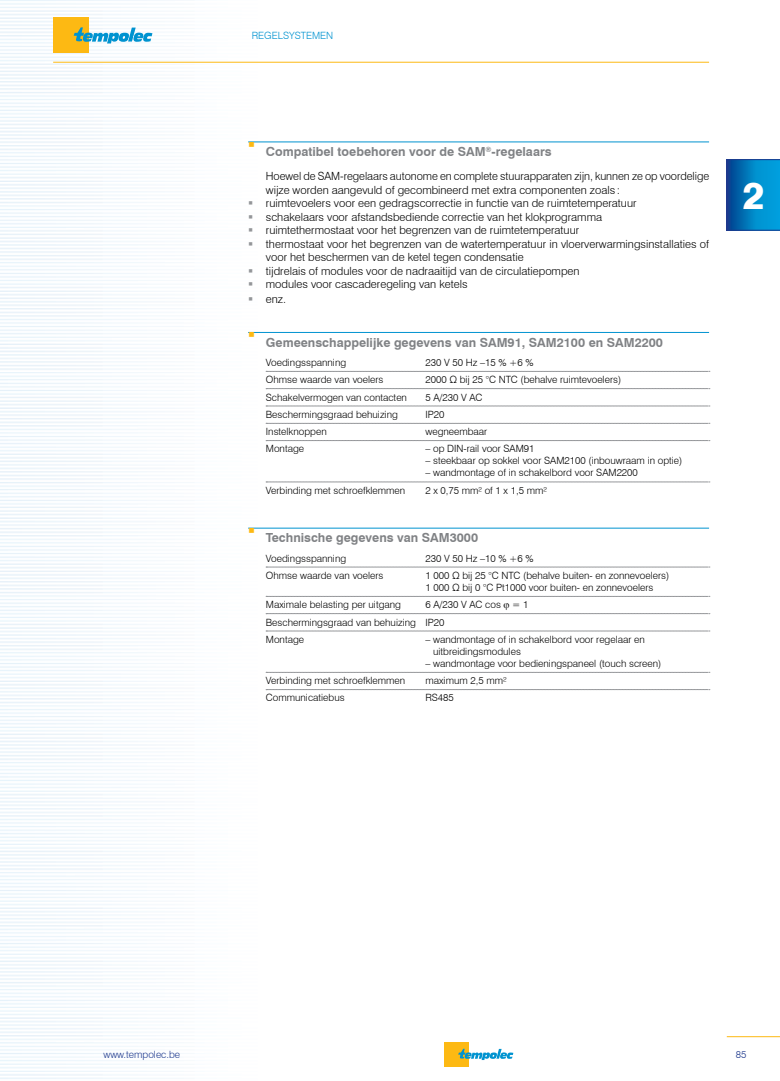
<style>
.page{position:relative;width:780px;height:1081px;background:#fff}
.page>*{position:absolute;margin:0;border:0;box-sizing:border-box;transform-origin:0 0}
.t1{font:800 37.5px "Swiss 721 BT";color:#fff}
.t2{font:700 12.5px "Swiss 721 BT";color:#808285}
.t3{font:300 11.25px/13.5px "Swiss 721 BT";color:#000}
.t4{font:300 10px/12px "Swiss 721 BT";color:#000}
.t5{font:300 10px "Swiss 721 BT";color:#1e398d}
.t6{font:300 10px "Swiss 721 BT";color:#0093d0}
</style>
<div class="page">
<img style="left:0;top:0;width:780px;height:1079px">
<div style="left:53px;top:18px;width:36px;height:35px;background:#fdb913"></div>
<svg style="left:74px;top:27px;width:78px;height:16px"></svg>
<hr style="left:726px;top:1036px;width:54px;height:1px;background:#fdb913">
<hr style="left:53px;top:62px;width:656px;height:1px;background:#fdb913">
<svg style="left:726px;top:159px;width:54px;height:71px;background:#027bbe"></svg>
<div style="left:444px;top:1042px;width:24px;height:25px;background:#fdb913"></div>
<svg style="left:458px;top:1049px;width:55px;height:11px"></svg>
<hr style="left:248px;top:142px;width:461px;height:1px;background:#0093d0">
<hr style="left:248px;top:332px;width:461px;height:1px;background:#0093d0">
<svg style="left:266px;top:371px;width:444px;height:1px"></svg>
<svg style="left:266px;top:388px;width:444px;height:1px"></svg>
<svg style="left:266px;top:406px;width:444px;height:1px"></svg>
<svg style="left:266px;top:423px;width:444px;height:1px"></svg>
<svg style="left:266px;top:440px;width:444px;height:1px"></svg>
<svg style="left:266px;top:482px;width:444px;height:1px"></svg>
<hr style="left:248px;top:528px;width:461px;height:1px;background:#0093d0">
<svg style="left:266px;top:567px;width:444px;height:1px"></svg>
<svg style="left:266px;top:596px;width:444px;height:1px"></svg>
<svg style="left:266px;top:631px;width:444px;height:1px"></svg>
<svg style="left:266px;top:672px;width:444px;height:1px"></svg>
<svg style="left:266px;top:689px;width:444px;height:1px"></svg>
<svg style="left:249px;top:142px;width:5px;height:5px"></svg>
<svg style="left:249px;top:332px;width:5px;height:5px"></svg>
<svg style="left:249px;top:528px;width:5px;height:5px"></svg>
<svg style="left:266px;top:603px;width:444px;height:11px"></svg>
<p class="t6" style="left:252px;top:30px;width:83px">REGELSYSTEMEN</p>
<p class="t2" style="left:266px;top:143px;width:287px">Compatibel toebehoren voor de SAM<sup>®</sup>-regelaars</p>
<p class="t3" style="left:266px;top:170px;width:445px">Hoewel de SAM-regelaars autonome en complete stuurapparaten zijn, kunnen ze op voordelige wijze worden aangevuld of gecombineerd met extra componenten zoals :<br>ruimtevoelers voor een gedragscorrectie in functie van de ruimtetemperatuur<br>schakelaars voor afstandsbediende correctie van het klokprogramma<br>ruimtethermostaat voor het begrenzen van de ruimtetemperatuur<br>thermostaat voor het begrenzen van de watertemperatuur in vloerverwarmingsinstallaties of voor het beschermen van de ketel tegen condensatie<br>tijdrelais of modules voor de nadraaitijd van de circulatiepompen<br>modules voor cascaderegeling van ketels</p>
<p class="t3" style="left:266px;top:293px;width:22px">enz.</p>
<p class="t2" style="left:266px;top:334px;width:398px">Gemeenschappelijke gegevens van SAM91, SAM2100 en SAM2200</p>
<p class="t4" style="left:266px;top:356px;width:82px">Voedingsspanning</p>
<p class="t4" style="left:425px;top:356px;width:110px">230 V 50 Hz –15 % +6 %</p>
<p class="t4" style="left:266px;top:373px;width:119px">Ohmse waarde van voelers</p>
<p class="t4" style="left:425px;top:373px;width:197px">2000 Ω bij 25 °C NTC (behalve ruimtevoelers)</p>
<p class="t4" style="left:266px;top:391px;width:143px">Schakelvermogen van contacten</p>
<p class="t4" style="left:425px;top:391px;width:59px">5 A/230 V AC</p>
<p class="t4" style="left:266px;top:408px;width:133px">Beschermingsgraad behuizing</p>
<p class="t4" style="left:425px;top:408px;width:21px">IP20</p>
<p class="t4" style="left:266px;top:425px;width:62px">Instelknoppen</p>
<p class="t4" style="left:425px;top:425px;width:63px">wegneembaar</p>
<p class="t4" style="left:266px;top:443px;width:40px">Montage</p>
<p class="t4" style="left:425px;top:443px;width:111px">– op DIN-rail voor SAM91</p>
<p class="t4" style="left:425px;top:455px;width:258px">– steekbaar op sokkel voor SAM2100 (inbouwraam in optie)</p>
<p class="t4" style="left:425px;top:467px;width:214px">– wandmontage of in schakelbord voor SAM2200</p>
<p class="t4" style="left:266px;top:484px;width:141px">Verbinding met schroefklemmen</p>
<p class="t4" style="left:425px;top:484px;width:123px">2 x 0,75 mm² of 1 x 1,5 mm²</p>
<p class="t2" style="left:266px;top:529px;width:214px">Technische gegevens van SAM3000</p>
<p class="t4" style="left:266px;top:552px;width:82px">Voedingsspanning</p>
<p class="t4" style="left:425px;top:552px;width:110px">230 V 50 Hz –10 % +6 %</p>
<p class="t4" style="left:266px;top:569px;width:119px">Ohmse waarde van voelers</p>
<p class="t4" style="left:425px;top:569px;width:245px">1 000 Ω bij 25 °C NTC (behalve buiten- en zonnevoelers)<br>1 000 Ω bij 0 °C Pt1000 voor buiten- en zonnevoelers</p>
<p class="t4" style="left:266px;top:598px;width:137px">Maximale belasting per uitgang</p>
<p class="t4" style="left:266px;top:596px;width:264px;line-height:17.4px;text-indent:159px">6 A/230 V AC cos = 1<br>Beschermingsgraad van behuizing IP20<br>Montage</p>
<p class="t4" style="left:433px;top:633px;width:213px;text-indent:-8px">– wandmontage of in schakelbord voor regelaar en uitbreidingsmodules</p>
<p class="t4" style="left:425px;top:657px;width:237px">– wandmontage voor bedieningspaneel (touch screen)</p>
<p class="t4" style="left:266px;top:674px;width:141px">Verbinding met schroefklemmen</p>
<p class="t4" style="left:425px;top:674px;width:83px">maximum 2,5 mm²</p>
<p class="t4" style="left:266px;top:692px;width:80px">Communicatiebus</p>
<p class="t4" style="left:425px;top:692px;width:30px">RS485</p>
<h1 class="t1" style="left:742px;top:173px;width:24px">2</h1>
<p class="t5" style="left:103px;top:1048px;width:78px">www.tempolec.be</p>
<p class="t5" style="left:735px;top:1048px;width:12px">85</p>
</div>
